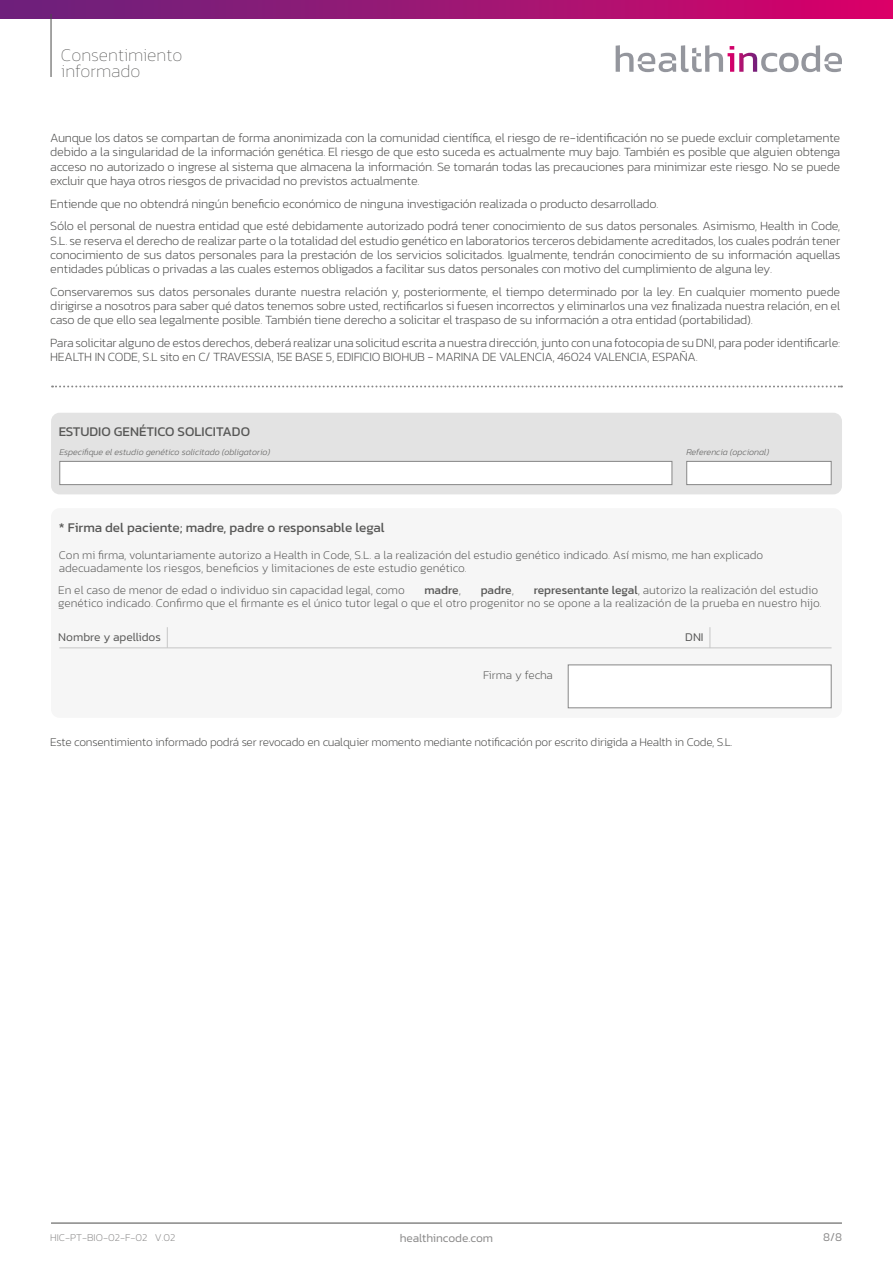
<style>
.page{position:relative;width:893px;height:1263px;background:#fff}
.page>*{position:absolute;margin:0;border:0;box-sizing:border-box;transform-origin:0 0}
.t1{font:100 18px/16.5px "Kanit";color:#4a4a49}
.t2{font:13.5px "Kanit";color:#575756}
.t3{font:200 12.75px/14.2px "Kanit";letter-spacing:-.02em;color:#4a4a49;text-align:justify}
.t4{font:200 12px/13.5px "Kanit";color:#575756}
.t5{font:200 12px "Kanit";letter-spacing:-.02em;color:#4a4a49}
.t6{font:300 12px "Kanit";color:#898888}
.t7{font:300 12px "Kanit";color:#575756}
.t8{font:12px "Kanit";color:#575756}
.t9{font:200 10.5px "Kanit";color:#898888}
.t10{font:italic 200 9px "Kanit";color:#575756}
.s1{font-weight:200}
.s2{font-weight:400}
</style>
<div class="page">
<div style="left:0;top:0;width:893px;height:19px;background:linear-gradient(to right,#66257d,#d80369)"></div>
<hr style="left:51px;top:1223px;width:791px;height:1px;background:#4a4a49">
<svg style="left:616px;top:45px;width:226px;height:27px"></svg>
<hr style="left:51px;top:14px;width:1px;height:63px;background:#4a4a49">
<div style="left:51px;top:508px;width:791px;height:210px;background:#f6f6f6;border-radius:9px"></div>
<hr style="left:59px;top:648px;width:773px;height:1px;background:#c6c6c6">
<svg style="left:167px;top:627px;width:1px;height:21px"></svg>
<svg style="left:710px;top:627px;width:1px;height:21px"></svg>
<svg style="left:52px;top:385px;width:790px;height:2px"></svg>
<div style="left:568px;top:664px;width:264px;height:44px;background:#fff;border:1px solid #878787"></div>
<div style="left:51px;top:413px;width:791px;height:81px;background:#e3e3e3;border-radius:9px"></div>
<div style="left:59px;top:461px;width:613px;height:24px;background:#fff;border:1px solid #878787"></div>
<div style="left:686px;top:461px;width:146px;height:24px;background:#fff;border:1px solid #878787"></div>
<h1 class="t1" style="left:61px;top:47px;width:123px">Consentimiento informado</h1>
<p class="t3" style="left:50px;top:131px;width:792px">Aunque los datos se compartan de forma anonimizada con la comunidad científica, el riesgo de re-identificación no se puede excluir completamente debido a la singularidad de la información genética. El riesgo de que esto suceda es actualmente muy bajo. También es posible que alguien obtenga acceso no autorizado o ingrese al sistema que almacena la información. Se tomarán todas las precauciones para minimizar este riesgo. No se puede excluir que haya otros riesgos de privacidad no previstos actualmente.</p>
<p class="t3" style="left:50px;top:192px;width:792px;line-height:22.8px">Entiende que no obtendrá ningún beneficio económico de ninguna investigación realizada o producto desarrollado.<br>Sólo el personal de nuestra entidad que esté debidamente autorizado podrá tener conocimiento de sus datos personales. Asimismo, Health in Code,</p>
<p class="t3" style="left:50px;top:233px;width:792px">S.L. se reserva el derecho de realizar parte o la totalidad del estudio genético en laboratorios terceros debidamente acreditados, los cuales podrán tener conocimiento de sus datos personales para la prestación de los servicios solicitados. Igualmente, tendrán conocimiento de su información aquellas entidades públicas o privadas a las cuales estemos obligados a facilitar sus datos personales con motivo del cumplimiento de alguna ley.</p>
<p class="t3" style="left:50px;top:285px;width:792px">Conservaremos sus datos personales durante nuestra relación y, posteriormente, el tiempo determinado por la ley. En cualquier momento puede dirigirse a nosotros para saber qué datos tenemos sobre usted, rectificarlos si fuesen incorrectos y eliminarlos una vez finalizada nuestra relación, en el caso de que ello sea legalmente posible. También tiene derecho a solicitar el traspaso de su información a otra entidad (portabilidad).</p>
<p class="t3" style="left:50px;top:336px;width:792px">Para solicitar alguno de estos derechos, deberá realizar una solicitud escrita a nuestra dirección, junto con una fotocopia de su DNI, para poder identificarle:<br>HEALTH IN CODE, S.L sito en C/ TRAVESSIA, 15E BASE 5, EDIFICIO BIOHUB - MARINA DE VALENCIA, 46024 VALENCIA, ESPAÑA.</p>
<p class="t2" style="left:59px;top:421px;width:193px">ESTUDIO GENÉTICO SOLICITADO</p>
<p class="t10" style="left:59px;top:446px;width:212px">Especifique el estudio genético solicitado (obligatorio)</p>
<p class="t10" style="left:686px;top:446px;width:84px">Referencia (opcional)</p>
<p class="t2" style="left:59px;top:518px;width:327px">* Firma del paciente; madre, padre o responsable legal</p>
<p class="t4" style="left:59px;top:548px;width:706px">Con mi firma, voluntariamente autorizo a Health in Code, S.L. a la realización del estudio genético indicado. Así mismo, me han explicado adecuadamente los riesgos, beneficios y limitaciones de este estudio genético.</p>
<p class="t4" style="left:58px;top:583px;width:348px">En el caso de menor de edad o individuo sin capacidad legal, como</p>
<p class="t8" style="left:424px;top:581px;width:38px">madre<span class="s1">,</span></p>
<p class="t8" style="left:481px;top:581px;width:35px">padre<span class="s1">,</span></p>
<p class="t4" style="left:58px;top:583px;width:765px;text-indent:475px"><span class="s2">representante legal</span>, autorizo la realización del estudio genético indicado. Confirmo que el firmante es el único tutor legal o que el otro progenitor no se opone a la realización de la prueba en nuestro hijo.</p>
<p class="t7" style="left:58px;top:628px;width:104px">Nombre y apellidos</p>
<p class="t7" style="left:685px;top:628px;width:20px">DNI</p>
<p class="t4" style="left:483px;top:668px;width:71px">Firma y fecha</p>
<p class="t5" style="left:50px;top:734px;width:684px">Este consentimiento informado podrá ser revocado en cualquier momento mediante notificación por escrito dirigida a Health in Code, S.L.</p>
<p class="t9" style="left:50px;top:1231px;width:127px">HIC-PT-BIO-02-F-02 V.02</p>
<p class="t6" style="left:823px;top:1229px;width:21px">8/8</p>
<p class="t6" style="left:400px;top:1229px;width:95px">healthincode.com</p>
</div>
